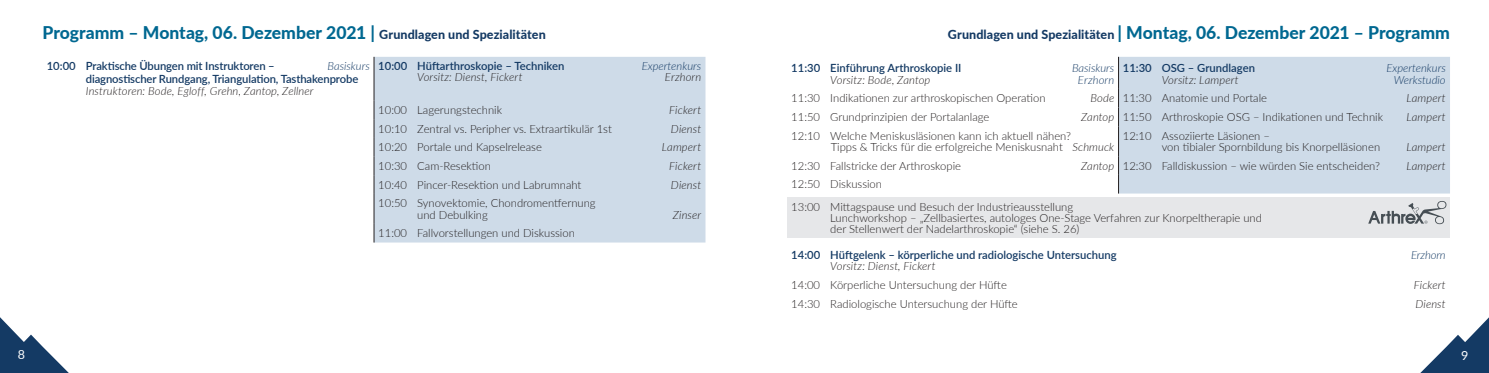
<style>
.page{position:relative;width:1489px;height:373px;background:#fff}
.page>*{position:absolute;margin:0;border:0;box-sizing:border-box;transform-origin:0 0}
.t1{font:800 17.5px "Lato";color:#006891}
.t2{font:12.5px "Lato";color:#fff}
.Programm_Vortrag{font:300 11.25px/11.2px "Lato";color:#231f20}
.Programm_Head{font:600 11.25px/12.5px "Lato";color:#143a64}
.Programm_Vortrag-2{font:italic 300 11.25px "Lato";letter-spacing:.01em;color:#231f20}
.Programm_Head-2{font:italic 300 11.25px "Lato";color:#143a64}
.Programm_Head-3{font:italic 300 11.25px "Lato";letter-spacing:.01em;color:#231f20}
.Programm_Referent{font:italic 300 11.25px "Lato";letter-spacing:.01em;color:#231f20}
.Programm_Referent-2{font:italic 300 11.25px "Lato";letter-spacing:.01em;color:#143a64}
.s1{font-size:12.5px;color:#143a64}
.s2{font-weight:300;font-style:italic}
.s3{font-weight:300;font-style:italic;color:#231f20}
.s4{font-style:italic}
</style>
<div class="page">
<svg style="left:0;top:317px;width:68px;height:55px"></svg>
<svg style="left:1421px;top:318px;width:67px;height:54px"></svg>
<div style="left:375px;top:57px;width:330px;height:185px;background:#cedbe8"></div>
<hr style="left:374px;top:57px;width:1px;height:43px;background:#231f20">
<svg style="left:374px;top:100px;width:1px;height:93px"></svg>
<hr style="left:374px;top:193px;width:1px;height:30px;background:#231f20">
<svg style="left:374px;top:223px;width:1px;height:19px"></svg>
<div style="left:1119px;top:57px;width:330px;height:136px;background:#cedbe8"></div>
<div style="left:787px;top:197px;width:662px;height:41px;background:#e6e7e9"></div>
<hr style="left:1118px;top:57px;width:1px;height:32px;background:#231f20">
<svg style="left:1118px;top:89px;width:1px;height:37px"></svg>
<hr style="left:1118px;top:126px;width:1px;height:30px;background:#231f20">
<svg style="left:1118px;top:156px;width:1px;height:37px"></svg>
<svg style="left:1368px;top:201px;width:78px;height:23px"></svg>
<h1 class="t1" style="left:43px;top:20px;width:504px">Programm – Montag, 06. Dezember 2021 | <span class="s1">Grundlagen und Spezialitäten</span></h1>
<h1 class="t1" style="left:947px;top:20px;width:503px"><span class="s1">Grundlagen und Spezialitäten</span> | Montag, 06. Dezember 2021 – Programm</h1>
<p class="Programm_Head" style="left:47px;top:59px;width:229px">10:00 Praktische Übungen mit Instruktoren –</p>
<p class="Programm_Head" style="left:86px;top:59px;width:285px;text-indent:242px"><span class="s2">Basiskurs </span>diagnostischer Rundgang, Triangulation, Tasthakenprobe<br><span class="s3">Instruktoren: Bode, Egloff, Grehn, Zantop, Zellner</span></p>
<p class="Programm_Head" style="left:378px;top:59px;width:188px">10:00 Hüftarthroskopie – Techniken</p>
<p class="Programm_Head-2" style="left:642px;top:58px;width:61px">Expertenkurs</p>
<p class="Programm_Head" style="left:791px;top:61px;width:172px">11:30 Einführung Arthroskopie II</p>
<p class="Programm_Head-2" style="left:1071px;top:60px;width:44px">Basiskurs</p>
<p class="Programm_Referent" style="left:830px;top:72px;width:102px">Vorsitz: Bode, Zantop</p>
<p class="Programm_Referent-2" style="left:1077px;top:72px;width:38px">Erzhorn</p>
<p class="Programm_Head" style="left:1122px;top:61px;width:134px">11:30 OSG – Grundlagen</p>
<p class="Programm_Head-2" style="left:1386px;top:60px;width:61px">Expertenkurs</p>
<p class="Programm_Head-3" style="left:1161px;top:72px;width:78px">Vorsitz: Lampert</p>
<p class="Programm_Head-2" style="left:1393px;top:72px;width:53px">Werkstudio</p>
<p class="Programm_Head-3" style="left:417px;top:69px;width:107px">Vorsitz: Dienst, Fickert</p>
<p class="Programm_Head-3" style="left:665px;top:69px;width:38px">Erzhorn</p>
<p class="Programm_Vortrag" style="left:378px;top:104px;width:125px">10:00 Lagerungstechnik</p>
<p class="Programm_Vortrag-2" style="left:669px;top:102px;width:34px">Fickert</p>
<p class="Programm_Vortrag" style="left:378px;top:122px;width:235px">10:10 Zentral vs. Peripher vs. Extraartikulär 1st</p>
<p class="Programm_Vortrag-2" style="left:671px;top:120px;width:32px">Dienst</p>
<p class="Programm_Vortrag" style="left:378px;top:141px;width:165px">10:20 Portale und Kapselrelease</p>
<p class="Programm_Vortrag-2" style="left:661px;top:139px;width:41px">Lampert</p>
<p class="Programm_Vortrag" style="left:378px;top:159px;width:114px">10:30 Cam-Resektion</p>
<p class="Programm_Vortrag-2" style="left:669px;top:158px;width:34px">Fickert</p>
<p class="Programm_Vortrag" style="left:378px;top:178px;width:205px">10:40 Pincer-Resektion und Labrumnaht</p>
<p class="Programm_Vortrag-2" style="left:671px;top:176px;width:32px">Dienst</p>
<p class="Programm_Vortrag" style="left:417px;top:197px;width:180px;text-indent:-39px">10:50 Synovektomie, Chondromentfernung und Debulking</p>
<p class="Programm_Vortrag-2" style="left:673px;top:206px;width:30px">Zinser</p>
<p class="Programm_Vortrag" style="left:378px;top:227px;width:198px">11:00 Fallvorstellungen und Diskussion</p>
<p class="Programm_Vortrag" style="left:791px;top:92px;width:256px">11:30 Indikationen zur arthroskopischen Operation</p>
<p class="Programm_Vortrag-2" style="left:1090px;top:90px;width:25px">Bode</p>
<p class="Programm_Vortrag" style="left:1122px;top:92px;width:146px">11:30 Anatomie und Portale</p>
<p class="Programm_Vortrag-2" style="left:1406px;top:90px;width:41px">Lampert</p>
<p class="Programm_Vortrag" style="left:791px;top:111px;width:200px">11:50 Grundprinzipien der Portalanlage</p>
<p class="Programm_Vortrag-2" style="left:1081px;top:109px;width:35px">Zantop</p>
<p class="Programm_Vortrag" style="left:1122px;top:111px;width:262px">11:50 Arthroskopie OSG – Indikationen und Technik</p>
<p class="Programm_Vortrag-2" style="left:1406px;top:109px;width:41px">Lampert</p>
<p class="Programm_Vortrag" style="left:830px;top:129px;width:285px;text-indent:-39px">12:10 Welche Meniskusläsionen kann ich aktuell nähen?<br>Tipps &amp; Tricks für die erfolgreiche Meniskusnaht <span class="s4">Schmuck</span></p>
<p class="Programm_Vortrag" style="left:1161px;top:129px;width:220px;text-indent:-39px">12:10 Assoziierte Läsionen –<br>von tibialer Spornbildung bis Knorpelläsionen</p>
<p class="Programm_Vortrag-2" style="left:1406px;top:139px;width:41px">Lampert</p>
<p class="Programm_Vortrag" style="left:791px;top:159px;width:171px">12:30 Fallstricke der Arthroskopie</p>
<p class="Programm_Vortrag-2" style="left:1081px;top:157px;width:35px">Zantop</p>
<p class="Programm_Vortrag" style="left:1122px;top:159px;width:259px">12:30 Falldiskussion – wie würden Sie entscheiden?</p>
<p class="Programm_Vortrag-2" style="left:1406px;top:157px;width:41px">Lampert</p>
<p class="Programm_Vortrag" style="left:791px;top:178px;width:92px">12:50 Diskussion</p>
<p class="Programm_Vortrag" style="left:830px;top:200px;width:433px;text-indent:-39px">13:00 Mittagspause und Besuch der Industrieausstellung<br>Lunchworkshop – „Zellbasiertes, autologes One-Stage Verfahren zur Knorpeltherapie und der Stellenwert der Nadelarthroskopie“ (siehe S. 26)</p>
<p class="Programm_Head" style="left:791px;top:248px;width:327px">14:00 Hüftgelenk – körperliche und radiologische Untersuchung</p>
<p class="Programm_Head-2" style="left:1410px;top:246px;width:36px">Erzhorn</p>
<p class="Programm_Referent" style="left:830px;top:258px;width:107px">Vorsitz: Dienst, Fickert</p>
<p class="Programm_Vortrag" style="left:791px;top:278px;width:217px">14:00 Körperliche Untersuchung der Hüfte</p>
<p class="Programm_Vortrag-2" style="left:1413px;top:276px;width:34px">Fickert</p>
<p class="Programm_Vortrag" style="left:791px;top:297px;width:228px">14:30 Radiologische Untersuchung der Hüfte</p>
<p class="Programm_Vortrag-2" style="left:1415px;top:295px;width:32px">Dienst</p>
<p class="t2" style="left:18px;top:345px;width:9px">8</p>
<p class="t2" style="left:1460px;top:345px;width:9px">9</p>
</div>
